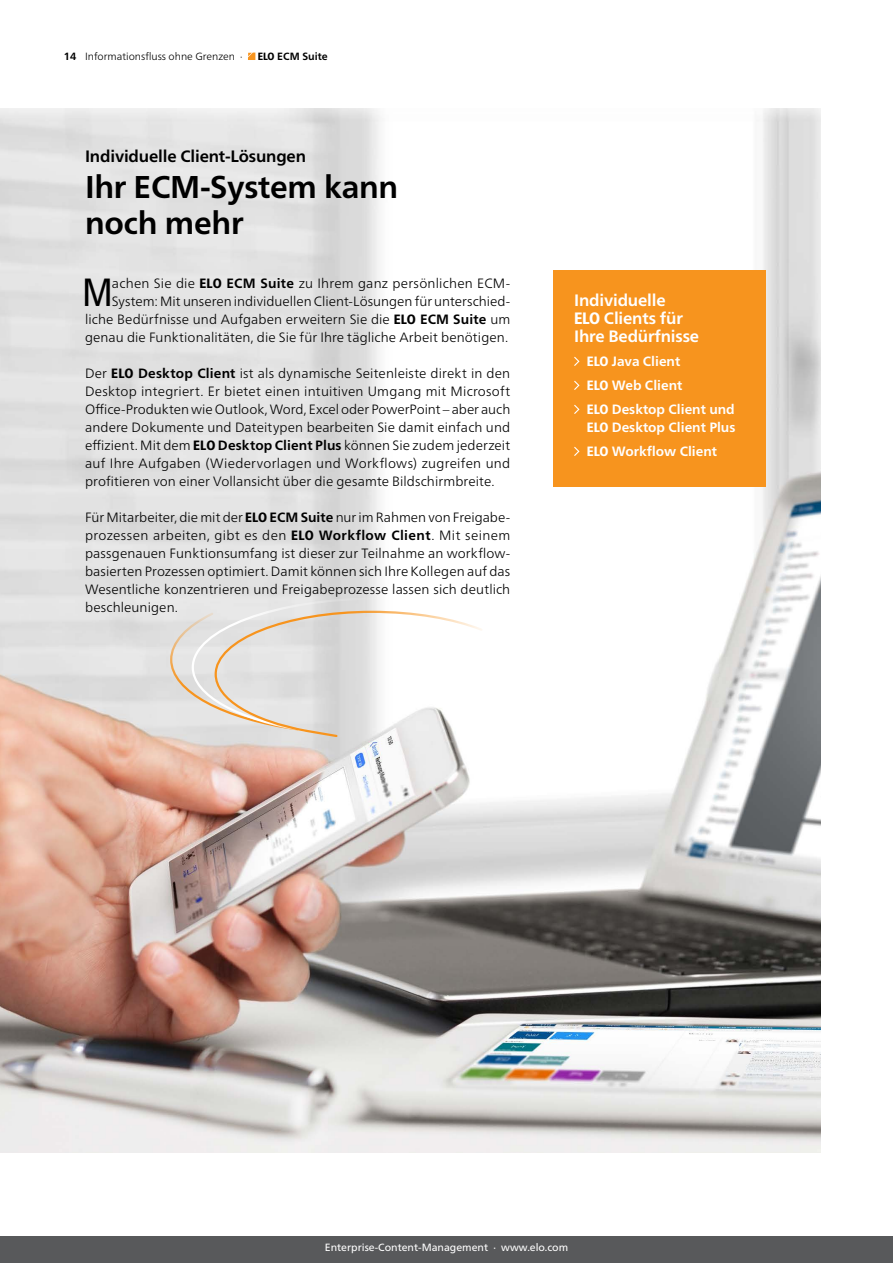
<style>
.page{position:relative;width:893px;height:1263px;background:#fff}
.page>*{position:absolute;margin:0;border:0;box-sizing:border-box;transform-origin:0 0}
.Fließtext_Content_9{font:condensed 39.3px "Frutiger Neue LTW1 G";color:#000}
.Headline_21_24{font:700 31.5px/36px "Frutiger Neue LTW1 G";letter-spacing:-.01em;color:#000}
.Infobox_HL_11_12_Ver{font:700 16.5px/18px "Frutiger Neue LTW1 G";letter-spacing:-.01em;color:#fff}
.Subheadline_11_12{font:700 16.5px "Frutiger Neue LTW1 G";letter-spacing:-.01em;color:#000}
.Fließtext_Content_9-2{font:300 13.5px/18px "Frutiger Neue LTW1 G";letter-spacing:.005em;color:#000;text-align:justify}
.Infobox_Aufzählung_9{font:700 13.5px/18px "Frutiger Neue LTW1 G";color:#fff}
.t1{font:10.5px "Frutiger Neue LTW1 G";color:#fff}
.t2{font:300 10.5px "Frutiger Neue LTW1 G";color:#000}
.t3{font:700 10.5px "Frutiger Neue LTW1 G";color:#000}
.s1{font-weight:700}
.s2{font-weight:800;font-stretch:condensed}
</style>
<div class="page">
<img style="left:0;top:108px;width:821px;height:1044px">
<svg style="left:169px;top:596px;width:315px;height:142px"></svg>
<div style="left:553px;top:270px;width:212px;height:216px;background:#f7941e"></div>
<svg style="left:574px;top:356px;width:6px;height:10px"></svg>
<svg style="left:574px;top:380px;width:6px;height:10px"></svg>
<svg style="left:574px;top:404px;width:6px;height:10px"></svg>
<svg style="left:574px;top:446px;width:6px;height:10px"></svg>
<svg style="left:248px;top:53px;width:7px;height:7px"></svg>
<div style="left:0;top:1236px;width:893px;height:27px;background:#58595b"></div>
<p class="t2" style="left:64px;top:50px;width:180px"><span class="s1">14</span> Informationsfluss ohne Grenzen ·</p>
<p class="t3" style="left:258px;top:50px;width:71px"><span class="s2">ELO</span> ECM Suite</p>
<p class="Subheadline_11_12" style="left:85px;top:146px;width:222px">Individuelle Client-Lösungen</p>
<p class="Headline_21_24" style="left:85px;top:169px;width:315px">Ihr ECM-System kann noch mehr</p>
<p class="Fließtext_Content_9-2" style="left:85px;top:274px;width:427px;text-align:right">achen Sie die <span class="s2">ELO</span> <span class="s1">ECM Suite</span> zu Ihrem ganz persönlichen ECM-System: Mit unseren individuellen Client-Lösungen für unterschied&shy;liche Bedürfnisse und Aufgaben erweitern Sie die <span class="s2">ELO</span> <span class="s1">ECM Suite</span> um genau die Funktionalitäten, die Sie für Ihre tägliche Arbeit benötigen.</p>
<p class="Fließtext_Content_9-2" style="left:85px;top:364px;width:427px">Der <span class="s2">ELO</span> <span class="s1">Desktop Client</span> ist als dynamische Seitenleiste direkt in den Desktop integriert. Er bietet einen intuitiven Umgang mit Microsoft Office-Produkten wie Outlook, Word, Excel oder PowerPoint – aber auch andere Dokumente und Dateitypen bearbeiten Sie damit einfach und effizient. Mit dem <span class="s2">ELO</span> <span class="s1">Desktop Client Plus</span> können Sie zudem jederzeit auf Ihre Aufgaben (Wiedervorlagen und Workflows) zugreifen und profitieren von einer Vollansicht über die gesamte Bildschirmbreite.</p>
<p class="Fließtext_Content_9-2" style="left:85px;top:508px;width:427px">Für Mitarbeiter, die mit der <span class="s2">ELO</span> <span class="s1">ECM Suite</span> nur im Rahmen von Freigabe&shy;prozessen arbeiten, gibt es den <span class="s2">ELO</span> <span class="s1">Workflow Client</span>. Mit seinem passgenauen Funktionsumfang ist dieser zur Teilnahme an workflow&shy;basierten Prozessen optimiert. Damit können sich Ihre Kollegen auf das Wesentliche konzentrieren und Freigabeprozesse lassen sich deutlich beschleunigen.</p>
<p class="Fließtext_Content_9" style="left:82px;top:269px;width:32px">M</p>
<p class="Infobox_HL_11_12_Ver" style="left:574px;top:291px;width:127px">Individuelle<br><span class="s2">ELO</span> Clients für<br>Ihre Bedürfnisse</p>
<p class="Infobox_Aufzählung_9" style="left:587px;top:352px;width:95px"><span class="s2">ELO</span> Java Client</p>
<p class="Infobox_Aufzählung_9" style="left:587px;top:376px;width:97px"><span class="s2">ELO</span> Web Client</p>
<p class="Infobox_Aufzählung_9" style="left:587px;top:400px;width:150px"><span class="s2">ELO</span> Desktop Client und<br><span class="s2">ELO</span> Desktop Client Plus</p>
<p class="Infobox_Aufzählung_9" style="left:587px;top:442px;width:132px"><span class="s2">ELO</span> Workflow Client</p>
<p class="t1" style="left:325px;top:1241px;width:245px">Enterprise-Content-Management · www.elo.com</p>
</div>
